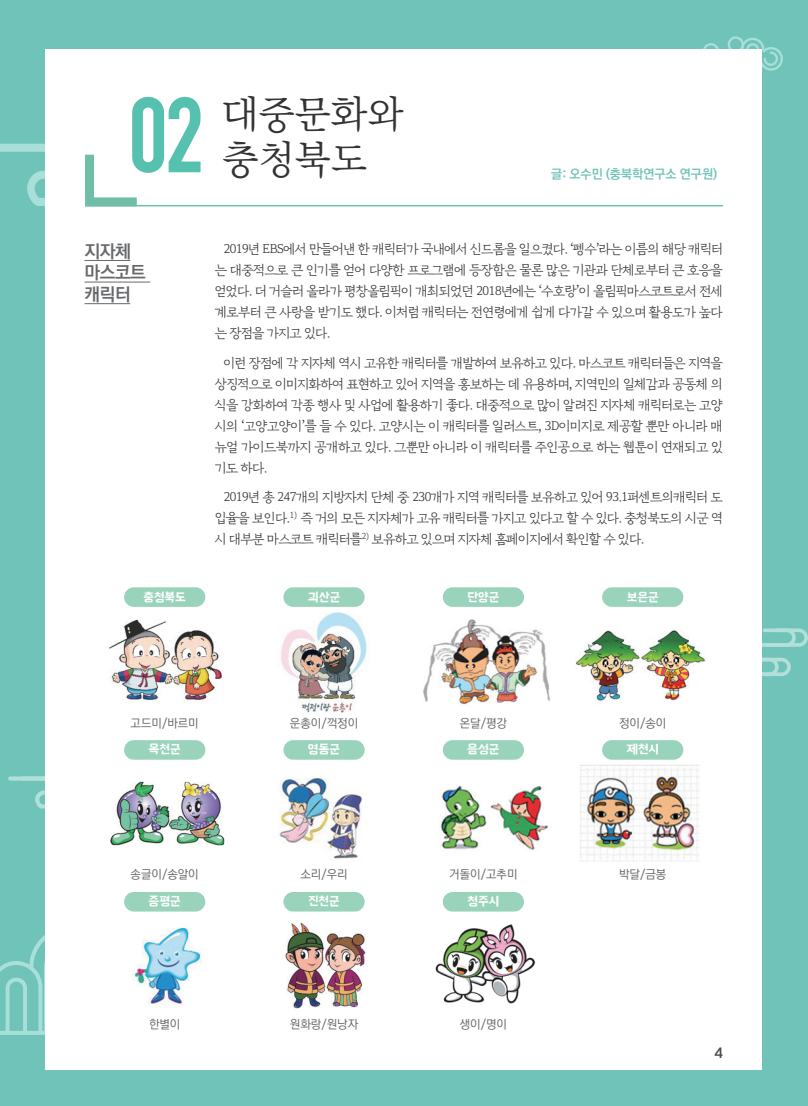
<style>
.page{position:relative;width:808px;height:1106px;background:#70c3b8}
.page>*{position:absolute;margin:0;border:0;box-sizing:border-box;transform-origin:0 0}
.t1{font:105px "DIN Engschrift Std";color:#57c1af}
.t2{font:40.5px/45px "Jeju Myeongjo";letter-spacing:-.025em;color:#333334}
.t3{font:700 18px/21.6px "Ko Pub World Dotum";letter-spacing:-.025em;color:#67696b}
.t4{font:15px "Gyeonggi Title M";color:#4b4c4d}
.t5{font:13.2px/21px "Gyeonggi Batang R";letter-spacing:-.025em;color:#333334;text-align:justify}
.t6{font:12.75px "BMHANNA11 yrsold";color:#fff}
.t7{font:700 12.75px "Ko Pub World Dotum";color:#70c3b8}
.t8{font:500 12px "Ko Pub World Dotum";color:#67696b}
</style>
<div class="page">
<svg style="left:0;top:926px;width:46px;height:108px"></svg>
<svg style="left:8px;top:776px;width:58px;height:4px"></svg>
<svg style="left:35px;top:776px;width:11px;height:32px"></svg>
<svg style="left:762px;top:628px;width:46px;height:48px"></svg>
<svg style="left:703px;top:43px;width:16px;height:6px"></svg>
<svg style="left:728px;top:36px;width:55px;height:35px"></svg>
<div style="left:46px;top:49px;width:716px;height:1020px;background:#fff"></div>
<hr style="left:85px;top:205px;width:638px;height:1px;background:#70bea7">
<svg style="left:0;top:144px;width:146px;height:67px"></svg>
<div style="left:124px;top:587px;width:81px;height:20px;background:#99d3bb;border-radius:10px"></div>
<div style="left:283px;top:587px;width:82px;height:20px;background:#99d3bb;border-radius:10px"></div>
<div style="left:443px;top:587px;width:81px;height:20px;background:#99d3bb;border-radius:10px"></div>
<div style="left:602px;top:587px;width:81px;height:20px;background:#99d3bb;border-radius:10px"></div>
<div style="left:124px;top:740px;width:81px;height:19px;background:#99d3bb;border-radius:10px"></div>
<div style="left:283px;top:740px;width:82px;height:19px;background:#99d3bb;border-radius:10px"></div>
<div style="left:443px;top:740px;width:81px;height:19px;background:#99d3bb;border-radius:10px"></div>
<div style="left:602px;top:740px;width:81px;height:19px;background:#99d3bb;border-radius:10px"></div>
<div style="left:124px;top:892px;width:81px;height:19px;background:#99d3bb;border-radius:10px"></div>
<div style="left:283px;top:892px;width:82px;height:19px;background:#99d3bb;border-radius:10px"></div>
<div style="left:443px;top:892px;width:81px;height:19px;background:#99d3bb;border-radius:10px"></div>
<img style="left:109px;top:619px;width:113px;height:81px">
<img style="left:110px;top:781px;width:115px;height:65px">
<img style="left:127px;top:909px;width:75px;height:96px">
<hr style="left:85px;top:260px;width:45px;height:1px;background:#67696b">
<hr style="left:85px;top:282px;width:65px;height:1px;background:#67696b">
<hr style="left:85px;top:303px;width:45px;height:1px;background:#67696b">
<img style="left:281px;top:613px;width:86px;height:100px">
<img style="left:279px;top:757px;width:83px;height:102px">
<img style="left:285px;top:922px;width:81px;height:87px">
<img style="left:423px;top:619px;width:128px;height:86px">
<img style="left:440px;top:758px;width:109px;height:92px">
<img style="left:435px;top:924px;width:101px;height:80px">
<img style="left:576px;top:630px;width:130px;height:71px">
<img style="left:579px;top:757px;width:121px;height:105px">
<h1 class="t1" style="left:129px;top:74px;width:77px">02</h1>
<h2 class="t2" style="left:222px;top:92px;width:184px">대중문화와 충청북도</h2>
<p class="t7" style="left:551px;top:165px;width:167px">글: 오수민 (충북학연구소 연구원)</p>
<h3 class="t3" style="left:85px;top:241px;width:63px">지자체 마스코트 캐릭터</h3>
<p class="t5" style="left:215px;top:238px;width:509px;text-indent:9px">2019년 EBS에서 만들어낸 한 캐릭터가 국내에서 신드롬을 일으켰다. ‘펭수’라는 이름의 해당 캐릭터 는 대중적으로 큰 인기를 얻어 다양한 프로그램에 등장함은 물론 많은 기관과 단체로부터 큰 호응을 얻었다. 더 거슬러 올라가 평창올림픽이 개최되었던 2018년에는 ‘수호랑’이 올림픽마스코트로서 전세 계로부터 큰 사랑을 받기도 했다. 이처럼 캐릭터는 전연령에게 쉽게 다가갈 수 있으며 활용도가 높다 는 장점을 가지고 있다.</p>
<p class="t5" style="left:215px;top:352px;width:509px;text-indent:9px">이런 장점에 각 지자체 역시 고유한 캐릭터를 개발하여 보유하고 있다. 마스코트 캐릭터들은 지역을 상징적으로 이미지화하여 표현하고 있어 지역을 홍보하는 데 유용하며, 지역민의 일체감과 공동체 의 식을 강화하여 각종 행사 및 사업에 활용하기 좋다. 대중적으로 많이 알려진 지자체 캐릭터로는 고양 시의 ‘고양고양이’를 들 수 있다. 고양시는 이 캐릭터를 일러스트, 3D이미지로 제공할 뿐만 아니라 매 뉴얼 가이드북까지 공개하고 있다. 그뿐만 아니라 이 캐릭터를 주인공으로 하는 웹툰이 연재되고 있 기도 하다.</p>
<p class="t5" style="left:215px;top:486px;width:509px;text-indent:9px">2019년 총 247개의 지방자치 단체 중 230개가 지역 캐릭터를 보유하고 있어 93.1퍼센트의캐릭터 도 입율을 보인다.<sup>1)</sup> 즉 거의 모든 지자체가 고유 캐릭터를 가지고 있다고 할 수 있다. 충청북도의 시군 역 시 대부분 마스코트 캐릭터를<sup>2)</sup> 보유하고 있으며 지자체 홈페이지에서 확인할 수 있다.</p>
<p class="t6" style="left:143px;top:591px;width:44px">충청북도</p>
<p class="t6" style="left:308px;top:591px;width:34px">괴산군</p>
<p class="t6" style="left:467px;top:591px;width:33px">단양군</p>
<p class="t6" style="left:627px;top:591px;width:34px">보은군</p>
<p class="t8" style="left:131px;top:714px;width:70px">고드미/바르미</p>
<p class="t8" style="left:290px;top:714px;width:70px">운총이/꺽정이</p>
<p class="t8" style="left:460px;top:714px;width:49px">온달/평강</p>
<p class="t8" style="left:619px;top:714px;width:49px">정이/송이</p>
<p class="t6" style="left:149px;top:743px;width:34px">옥천군</p>
<p class="t6" style="left:308px;top:743px;width:34px">영동군</p>
<p class="t6" style="left:467px;top:743px;width:34px">음성군</p>
<p class="t6" style="left:626px;top:743px;width:34px">제천시</p>
<p class="t8" style="left:131px;top:866px;width:70px">송글이/송알이</p>
<p class="t8" style="left:300px;top:866px;width:49px">소리/우리</p>
<p class="t8" style="left:449px;top:866px;width:70px">거돌이/고추미</p>
<p class="t8" style="left:619px;top:866px;width:49px">박달/금봉</p>
<p class="t6" style="left:149px;top:895px;width:34px">증평군</p>
<p class="t6" style="left:308px;top:895px;width:33px">진천군</p>
<p class="t6" style="left:468px;top:895px;width:33px">청주시</p>
<p class="t8" style="left:149px;top:1015px;width:33px">한별이</p>
<p class="t8" style="left:290px;top:1015px;width:70px">원화랑/원낭자</p>
<p class="t8" style="left:460px;top:1015px;width:49px">생이/명이</p>
<p class="t4" style="left:714px;top:1044px;width:10px">4</p>
</div>
